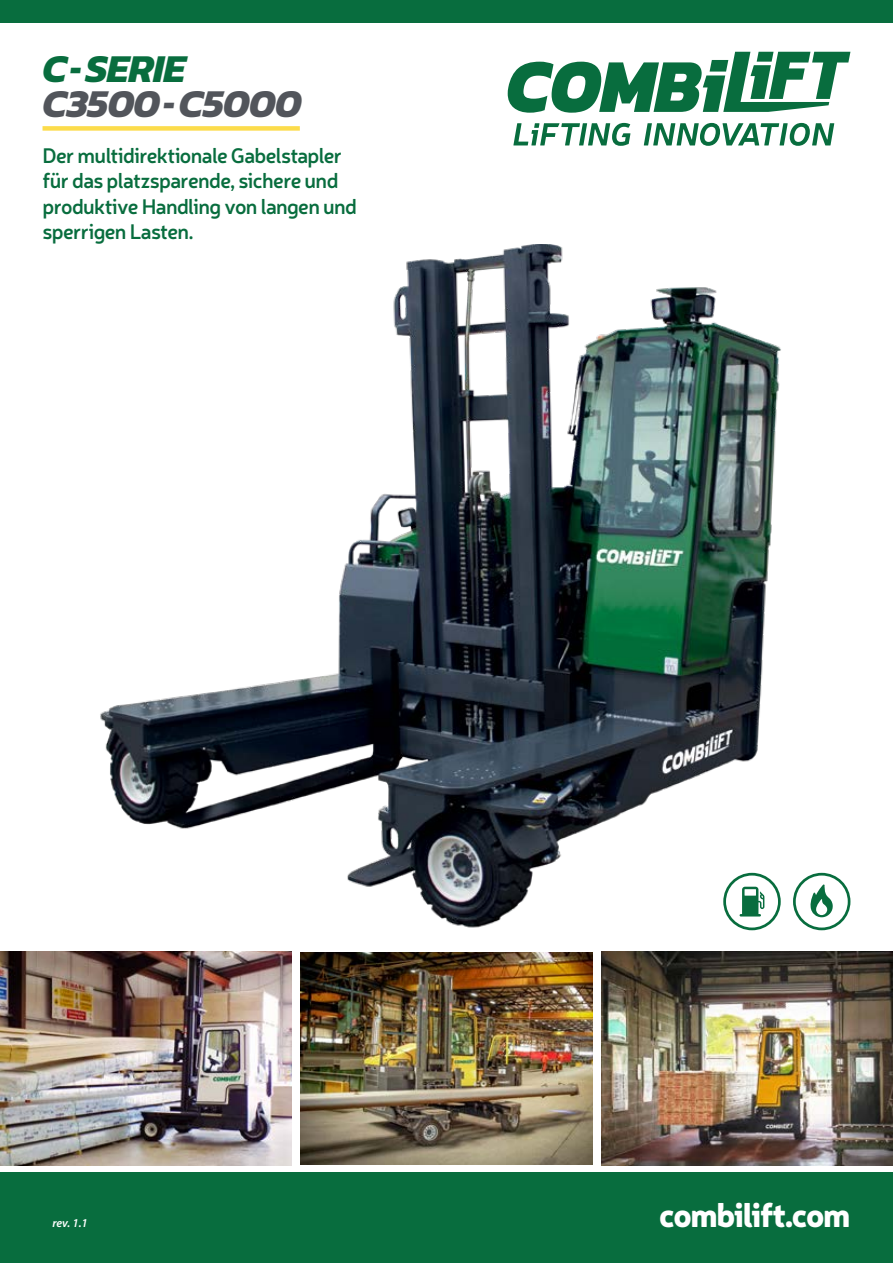
<style>
.page{position:relative;width:893px;height:1263px;background:#fff}
.page>*{position:absolute;margin:0;border:0;box-sizing:border-box;transform-origin:0 0}
.t1{font:italic 700 40.05px "Kanit";letter-spacing:-.02em;color:#52555b}
.t2{font:italic 700 40.05px "Kanit";letter-spacing:-.02em;color:#086d3e}
.t3{font:900 33px "Neris";letter-spacing:-.04em;color:#fff}
.t4{font:600 21px/25.2px "Neris";letter-spacing:-.03em;color:#086d3e}
.t5{font:italic 600 12px "Myriad Pro";color:#fff}
</style>
<div class="page">
<div style="left:0;top:1172px;width:893px;height:91px;background:#086d3e"></div>
<div style="left:0;top:0;width:893px;height:22px;background:#086d3e"></div>
<svg style="left:508px;top:52px;width:342px;height:61px"></svg>
<svg style="left:513px;top:123px;width:117px;height:23px"></svg>
<svg style="left:644px;top:123px;width:190px;height:23px"></svg>
<img style="left:0;top:952px;width:292px;height:213px">
<img style="left:601px;top:952px;width:292px;height:213px">
<img style="left:300px;top:952px;width:292px;height:213px">
<div style="left:43px;top:126px;width:257px;height:5px;background:#fcdc4b"></div>
<img style="left:100px;top:245px;width:750px;height:686px">
<h1 class="t2" style="left:43px;top:37px;width:145px">C- SERIE</h1>
<h1 class="t1" style="left:43px;top:73px;width:261px">C3500- C5000</h1>
<p class="t4" style="left:43px;top:142px;width:316px">Der multidirektionale Gabelstapler für das platzsparende, sichere und produktive Handling von langen und sperrigen Lasten.</p>
<p class="t5" style="left:52px;top:1215px;width:37px">rev. 1.1</p>
<h2 class="t3" style="left:659px;top:1191px;width:193px">combilift.com</h2>
</div>
